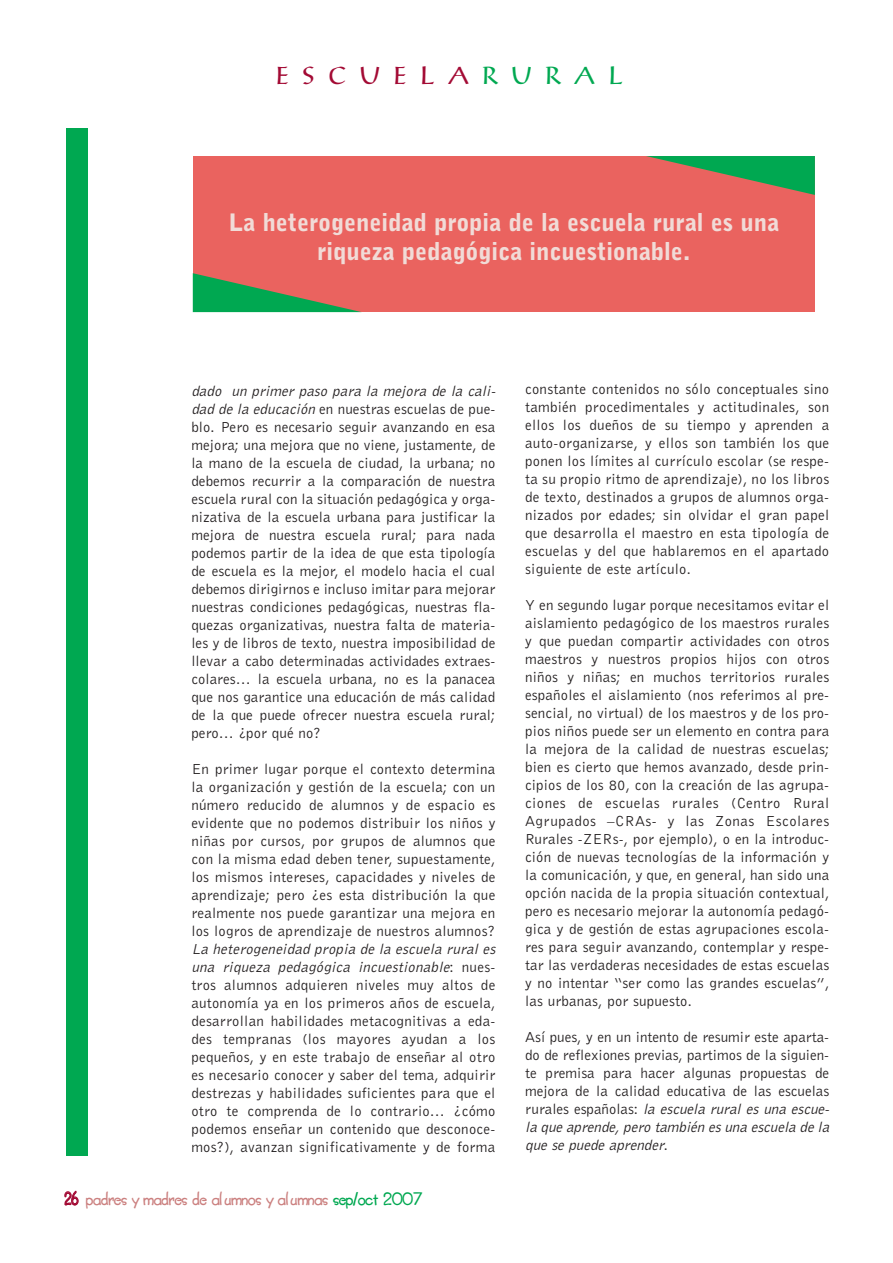
<style>
.page{position:relative;width:893px;height:1263px;background:#fff}
.page>*{position:absolute;margin:0;border:0;box-sizing:border-box;transform-origin:0 0}
.t1{font:900 24px/28.8px "Bell Gothic BT";color:#f1dbd7;text-align:center}
.t2{font:24px "Alex Antiqua";letter-spacing:.585em;color:#a30a34}
.t3{font:18px "Beachbank";color:#cb807f}
.t4{font:15px/18px "Bell Gothic BT";letter-spacing:.01em;color:#231f20}
.s1{color:#00a851}
.s2{font-style:italic}
.s3{color:#a30a34}
</style>
<div class="page">
<div style="left:66px;top:128px;width:21px;height:1027px;background:#00a851"></div>
<div style="left:193px;top:156px;width:622px;height:156px;background:#ea635f"></div>
<svg style="left:646px;top:156px;width:169px;height:39px"></svg>
<svg style="left:193px;top:273px;width:168px;height:39px"></svg>
<p class="t2" style="left:276px;top:61px;width:348px">ESCUELA<span class="s1">RURAL</span></p>
<p class="t1" style="left:229px;top:209px;width:552px">La heterogeneidad propia de la escuela rural es una riqueza pedagógica incuestionable.</p>
<p class="t4" style="left:191px;top:382px;width:309px"><span class="s2">dado un primer paso para la mejora de la cali&shy;daddelaeducación</span>en nuestras escuelas de pue&shy;blo. Pero es necesario seguir avanzando en esa mejora; una mejora que no viene, justamente, de la mano de la escuela de ciudad, la urbana; no debemos recurrir a la comparación de nuestra escuela rural con la situación pedagógica y orga&shy;nizativa de la escuela urbana para justificar la mejora de nuestra escuela rural; para nada podemos partir de la idea de que esta tipología de escuela es la mejor, el modelo hacia el cual debemos dirigirnos e incluso imitar para mejorar nuestras condiciones pedagógicas, nuestras fla&shy;quezas organizativas, nuestra falta de materia&shy;les y de libros de texto, nuestra imposibilidad de llevar a cabo determinadas actividades extraes&shy;colares… la escuela urbana, no es la panacea que nos garantice una educación de más calidad de la que puede ofrecer nuestra escuela rural; pero… ¿por qué no?</p>
<p class="t4" style="left:191px;top:760px;width:309px">En primer lugar porque el contexto determina la organización y gestión de la escuela; con un número reducido de alumnos y de espacio es evidente que no podemos distribuir los niños y niñas por cursos, por grupos de alumnos que con la misma edad deben tener, supuestamente, los mismos intereses, capacidades y niveles de aprendizaje; pero ¿es esta distribución la que realmente nos puede garantizar una mejora en los logros de aprendizaje de nuestros alumnos?<br><span class="s2">La heterogeneidad propia de la escuela rural es una riqueza pedagógica incuestionable</span>: n u e s - tros alumnos adquieren niveles muy altos de autonomía ya en los primeros años de escuela, desarrollan habilidades metacognitivas a eda&shy;des tempranas (los mayores ayudan a los pequeños, y en este trabajo de enseñar al otro es necesario conocer y saber del tema, adquirir destrezas y habilidades suficientes para que el otro te comprenda de lo contrario… ¿cómo podemos enseñar un contenido que desconoce&shy;mos?), avanzan significativamente y de forma</p>
<p class="t3" style="left:64px;top:1191px;width:360px"><span class="s3">26</span> padres y madres de alumnos y alumnas <span class="s1">sep/oct 2007</span></p>
<p class="t4" style="left:525px;top:380px;width:306px;text-align:justify">constante contenidos no sólo conceptuales sino también procedimentales y actitudinales, son ellos los dueños de su tiempo y aprenden a auto-organizarse, y ellos son también los que ponen los límites al currículo escolar (se respe&shy;ta su propio ritmo de aprendizaje), no los libros de texto, destinados a grupos de alumnos orga&shy;nizados por edades; sin olvidar el gran papel que desarrolla el maestro en esta tipología de escuelas y del que hablaremos en el apartado siguiente de este artículo.</p>
<p class="t4" style="left:525px;top:596px;width:306px;text-align:justify">Y en segundo lugar porque necesitamos evitar el aislamiento pedagógico de los maestros rurales y que puedan compartir actividades con otros maestros y nuestros propios hijos con otros niños y niñas; en muchos territorios rurales españoles el aislamiento (nos referimos al pre&shy;sencial, no virtual) de los maestros y de los pro&shy;pios niños puede ser un elemento en contra para la mejora de la calidad de nuestras escuelas; bien es cierto que hemos avanzado, desde prin&shy;cipios de los 80, con la creación de las agrupa&shy;ciones de escuelas rurales (Centro Rural Agrupados –CRAs- y las Zonas Escolares Rurales -ZERs-, por ejemplo), o en la introduc&shy;ción de nuevas tecnologías de la información y la comunicación, y que, en general, han sido una opción nacida de la propia situación contextual, pero es necesario mejorar la autonomía pedagó&shy;gica y de gestión de estas agrupaciones escola&shy;res para seguir avanzando, contemplar y respe&shy;tar las verdaderas necesidades de estas escuelas y no intentar “ser como las grandes escuelas”, las urbanas, por supuesto.</p>
<p class="t4" style="left:525px;top:1028px;width:309px">Así pues, y en un intento de resumir este aparta&shy;do de reflexiones previas, partimos de la siguien&shy;te premisa para hacer algunas propuestas de mejora de la calidad educativa de las escuelas rurales españolas: <span class="s2">laescuelaruralesunaescue&shy;la que aprende, pero también es una escuela de la que se puede aprender</span>.</p>
</div>
